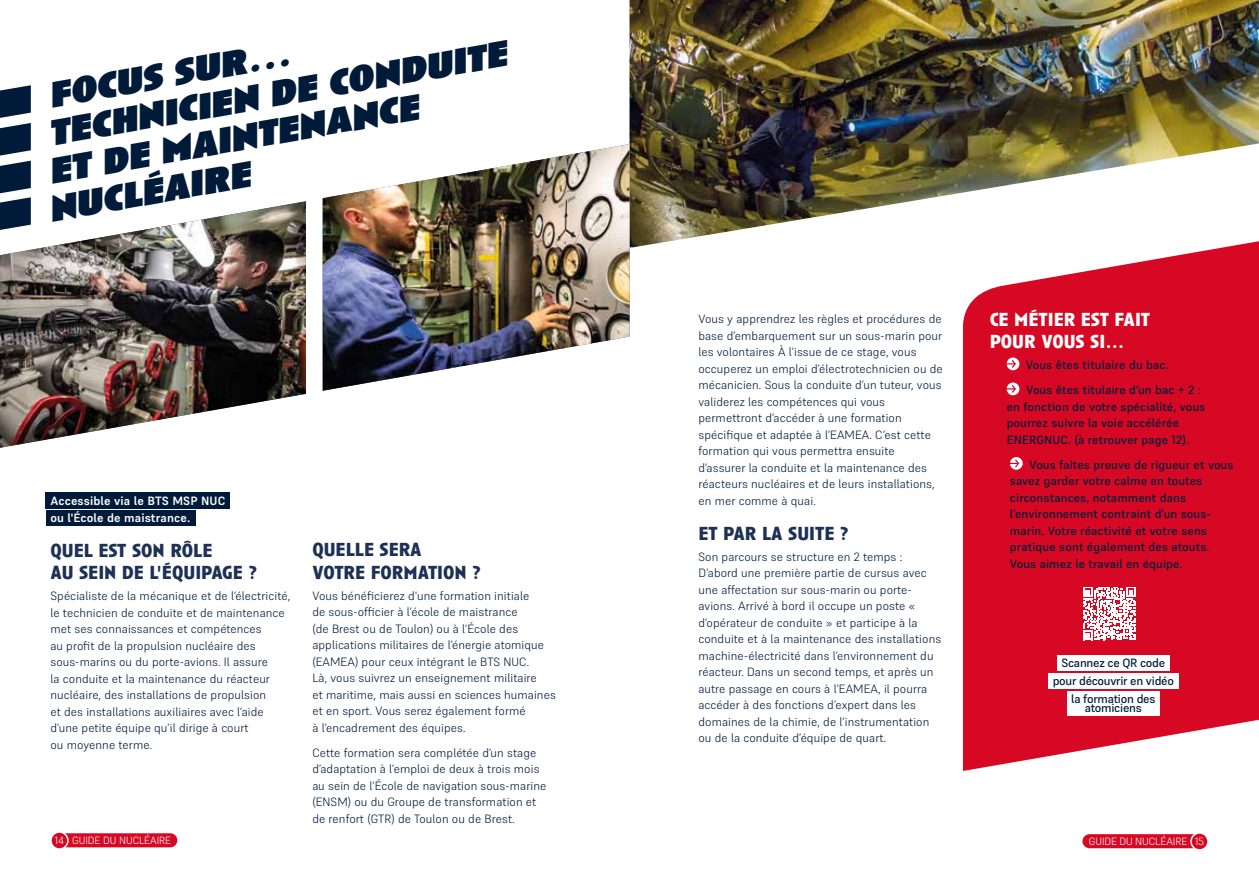
<style>
.page{position:relative;width:1259px;height:893px;background:#fff}
.page>*{position:absolute;margin:0;border:0;box-sizing:border-box;transform-origin:0 0}
.t1{font:italic 900 37.5px "Anisette";color:#001b39}
.t2{font:700 19.5px/22.5px "Anisette Std";color:#1c3155}
.t3{font:700 19.5px/22.5px "Anisette Std";color:#fff}
.t4{font:300 12px/16.5px "Supreme";letter-spacing:.01em;color:#001b39}
.t5{font:500 12px/16.5px "Supreme";letter-spacing:.01em;color:#001b39}
.t6{font:500 12px/18.1px "Supreme";letter-spacing:-.02em;color:#001b39;text-align:center}
.t7{font:700 12px/16.5px "Supreme";letter-spacing:.01em;color:#fff}
.t8{font:300 10.5px "Supreme";color:#fff}
</style>
<div class="page">
<svg style="left:963px;top:248px;width:296px;height:523px;background:#d92039"></svg>
<div style="left:46px;top:492px;width:184px;height:17px;background:#001b39"></div>
<div style="left:46px;top:510px;width:150px;height:16px;background:#001b39"></div>
<img style="left:629px;top:0;width:630px;height:247px">
<img style="left:0;top:201px;width:306px;height:247px">
<img style="left:323px;top:144px;width:306px;height:247px">
<svg style="left:1083px;top:587px;width:53px;height:53px"></svg>
<div style="left:1057px;top:655px;width:112px;height:15px;background:#fff"></div>
<div style="left:1048px;top:673px;width:130px;height:15px;background:#fff"></div>
<div style="left:1067px;top:691px;width:92px;height:24px;background:#fff"></div>
<svg style="left:1006px;top:357px;width:13px;height:13px"></svg>
<svg style="left:1006px;top:382px;width:13px;height:13px"></svg>
<svg style="left:1010px;top:457px;width:12px;height:13px"></svg>
<svg style="left:0;top:85px;width:31px;height:145px"></svg>
<div style="left:59px;top:833px;width:118px;height:14px;background:#d60824;border-radius:7px"></div>
<div style="left:51px;top:832px;width:17px;height:17px;background:#d60824;border-radius:50%"></div>
<div style="left:50px;top:831px;width:19px;height:19px;border:2px solid #fff;border-radius:50%"></div>
<div style="left:1082px;top:834px;width:118px;height:14px;background:#d60824;border-radius:7px"></div>
<div style="left:1191px;top:833px;width:17px;height:17px;background:#d60824;border-radius:50%"></div>
<div style="left:1190px;top:832px;width:18px;height:19px;border:2px solid #fff;border-radius:50%"></div>
<h1 class="t1" style="left:45px;top:113px;width:466px;rotate:-10deg">technicien de conduite</h1>
<h1 class="t1" style="left:45px;top:74px;width:247px;rotate:-10deg">focus sur…</h1>
<h1 class="t1" style="left:45px;top:151px;width:376px;rotate:-10deg">et de maintenance</h1>
<h1 class="t1" style="left:45px;top:189px;width:206px;rotate:-10deg">nucléaire</h1>
<p class="t7" style="left:50px;top:492px;width:176px">Accessible via le BTS MSP NUC ou l'École de maistrance.</p>
<h2 class="t2" style="left:50px;top:539px;width:208px">QUEL EST SON RÔLE<br>AU SEIN DE L'ÉQUIPAGE ?</h2>
<p class="t4" style="left:50px;top:587px;width:241px">Spécialiste de la mécanique et de l’électricité, le technicien de conduite et de maintenance met ses connaissances et compétences<br>au profit de la propulsion nucléaire des sous-marins ou du porte-avions. Il assure<br>la conduite et la maintenance du réacteur nucléaire, des installations de propulsion<br>et des installations auxiliaires avec l’aide d’une petite équipe qu’il dirige à court<br>ou moyenne terme.</p>
<h2 class="t2" style="left:312px;top:539px;width:170px">QUELLE SERA<br>VOTRE FORMATION ?</h2>
<p class="t4" style="left:312px;top:587px;width:245px">Vous bénéficierez d'une formation initiale<br>de sous-officier à l’école de maistrance<br>(de Brest ou de Toulon) ou à l’École des applications militaires de l’énergie atomique (EAMEA) pour ceux intégrant le BTS NUC.<br>Là, vous suivrez un enseignement militaire<br>et maritime, mais aussi en sciences humaines et en sport. Vous serez également formé<br>à l’encadrement des équipes.</p>
<p class="t4" style="left:312px;top:744px;width:235px">Cette formation sera complétée d’un stage d’adaptation à l’emploi de deux à trois mois au sein de l’École de navigation sous-marine (ENSM) ou du Groupe de transformation et de renfort (GTR) de Toulon ou de Brest.</p>
<p class="t4" style="left:698px;top:310px;width:246px">Vous y apprendrez les règles et procédures de base d’embarquement sur un sous-marin pour les volontaires À l’issue de ce stage, vous occuperez un emploi d’électrotechnicien ou de mécanicien. Sous la conduite d’un tuteur, vous validerez les compétences qui vous permettront d’accéder à une formation spécifique et adaptée à l’EAMEA. C’est cette formation qui vous permettra ensuite d’assurer la conduite et la maintenance des réacteurs nucléaires et de leurs installations, en mer comme à quai.</p>
<h2 class="t2" style="left:698px;top:522px;width:152px">ET PAR LA SUITE ?</h2>
<p class="t4" style="left:698px;top:548px;width:244px">Son parcours se structure en 2 temps :<br>D’abord une première partie de cursus avec une affectation sur sous-marin ou porte&shy;avions. Arrivé à bord il occupe un poste « d’opérateur de conduite » et participe à la conduite et à la maintenance des installations machine-électricité dans l’environnement du réacteur. Dans un second temps, et après un autre passage en cours à l’EAMEA, il pourra accéder à des fonctions d’expert dans les domaines de la chimie, de l’instrumentation ou de la conduite d’équipe de quart.</p>
<h2 class="t3" style="left:989px;top:308px;width:162px">CE MÉTIER EST FAIT<br>POUR VOUS SI…</h2>
<p class="t5" style="left:1026px;top:352px;width:176px;line-height:25px">Vous êtes titulaire du bac.<br>Vous êtes titulaire d’un bac + 2 :</p>
<p class="t5" style="left:1006px;top:398px;width:200px">en fonction de votre spécialité, vous pourrez suivre la voie accélérée<br>ENERGNUC. (à retrouver page 12).</p>
<p class="t5" style="left:1010px;top:456px;width:225px;text-indent:19px">Vous faites preuve de rigueur et vous savez garder votre calme en toutes circonstances, notamment dans l’environnement contraint d’un sous&shy;marin. Votre réactivité et votre sens pratique sont également des atouts.<br>Vous aimez le travail en équipe.</p>
<p class="t6" style="left:1052px;top:653px;width:123px">Scannez ce QR code pour découvrir en vidéo la formation des</p>
<p class="t6" style="left:1085px;top:699px;width:58px">atomiciens</p>
<p class="t8" style="left:55px;top:834px;width:117px">14 GUIDE DU NUCLÉAIRE</p>
<p class="t8" style="left:1089px;top:835px;width:117px">GUIDE DU NUCLÉAIRE 15</p>
</div>
